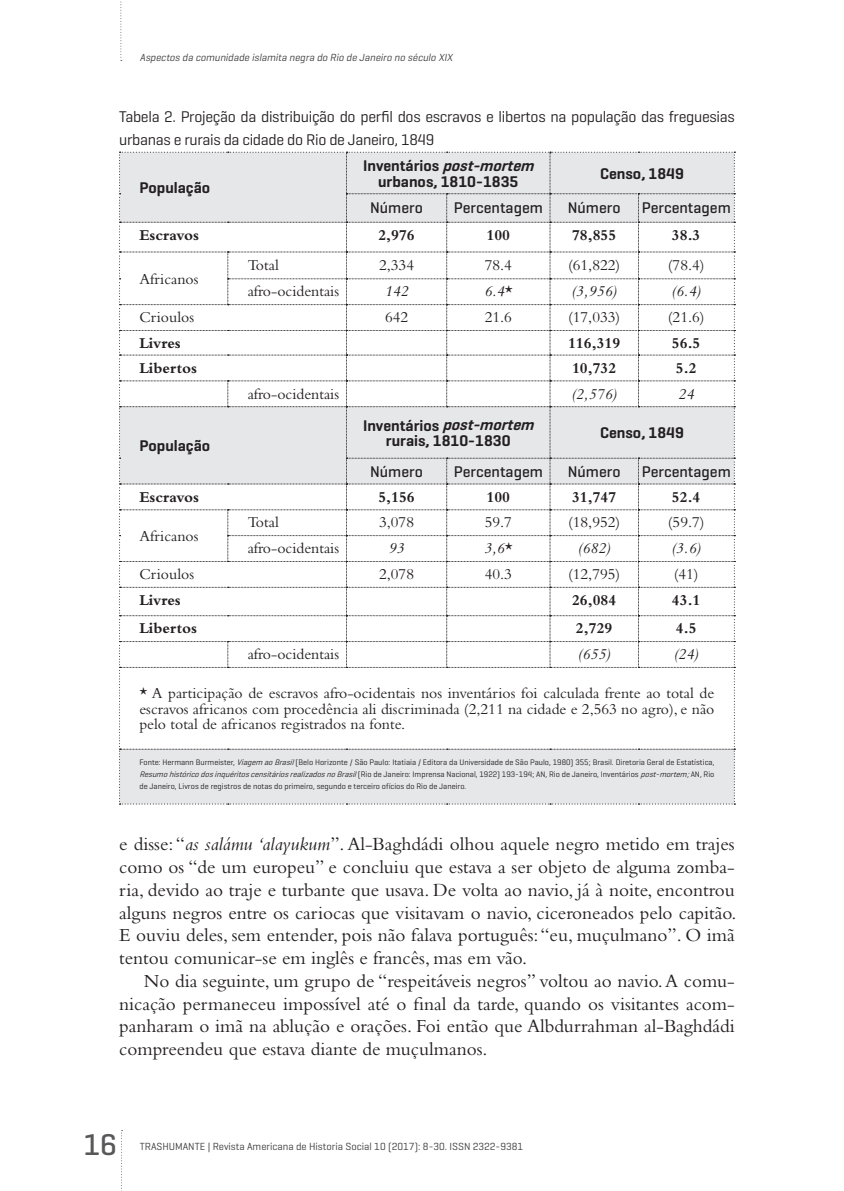
<style>
.page{position:relative;width:844px;height:1191px;background:#fff}
.page>*{position:absolute;margin:0;border:0;box-sizing:border-box;transform-origin:0 0}
.t1{font:500 30.62px "Geogrotesque";color:#57585a}
.t2{font:19.25px/22.8px "Bembo Std";color:#231f20;text-align:justify}
.t3{font:15.75px/15.8px "Bembo Std";color:#231f20;text-align:justify}
.t4{font:15.75px/22.8px "Geogrotesque";letter-spacing:-.02em;color:#231f20}
.t5{font:700 15.75px "Bembo Std";color:#231f20}
.t6{font:600 15.75px/15.8px "Geogrotesque";color:#231f20;text-align:center}
.t7{font:500 15.75px "Geogrotesque";color:#231f20}
.t8{font:italic 15.75px "Bembo Std";color:#231f20}
.t9{font:10.5px "Geogrotesque";color:#3e3e3f}
.t10{font:italic 10.5px "Geogrotesque";color:#3e3e3f}
.t11{font:8.22px/12.2px "Geogrotesque";color:#231f20;text-align:justify}
.s1{font-style:italic}
.s2{font-style:normal}
</style>
<div class="page">
<svg style="left:121px;top:1130px;width:1px;height:61px"></svg>
<svg style="left:120px;top:1px;width:2px;height:60px"></svg>
<svg style="left:119px;top:152px;width:616px;height:652px"></svg>
<p class="t10" style="left:140px;top:51px;width:316px">Aspectos da comunidade islamita negra do Rio de Janeiro no século XIX</p>
<p class="t4" style="left:119px;top:105px;width:617px">Tabela 2. Projeção da distribuição do perfil dos escravos e libertos na população das freguesias urbanas e rurais da cidade do Rio de Janeiro, 1849</p>
<p class="t6" style="left:139px;top:180px;width:72px">População</p>
<p class="t6" style="left:363px;top:158px;width:177px">I nve n tá r i o s <span class="s1">post-mortem </span>urbanos, 1810-1835</p>
<p class="t6" style="left:600px;top:165px;width:85px">Censo, 1849</p>
<p class="t7" style="left:370px;top:197px;width:54px">Número</p>
<p class="t7" style="left:453px;top:197px;width:91px">Percentagem</p>
<p class="t7" style="left:567px;top:197px;width:54px">Número</p>
<p class="t7" style="left:641px;top:197px;width:91px">Percentagem</p>
<p class="t5" style="left:139px;top:226px;width:61px">Escravos</p>
<p class="t5" style="left:378px;top:226px;width:38px">2,976</p>
<p class="t5" style="left:486px;top:226px;width:25px">100</p>
<p class="t5" style="left:572px;top:226px;width:46px">78,855</p>
<p class="t5" style="left:671px;top:226px;width:30px">38.3</p>
<p class="t3" style="left:139px;top:270px;width:61px">Africanos</p>
<p class="t3" style="left:247px;top:256px;width:33px">Total</p>
<p class="t3" style="left:379px;top:256px;width:36px">2,334</p>
<p class="t3" style="left:484px;top:256px;width:29px">78.4</p>
<p class="t3" style="left:568px;top:256px;width:54px">(61,822)</p>
<p class="t3" style="left:667px;top:256px;width:38px">(78.4)</p>
<p class="t3" style="left:247px;top:283px;width:93px">afro-ocidentais</p>
<p class="t8" style="left:384px;top:282px;width:26px">142</p>
<p class="t8" style="left:484px;top:282px;width:30px">6.4<span class="s2">*</span></p>
<p class="t8" style="left:571px;top:282px;width:47px">(3,956)</p>
<p class="t8" style="left:671px;top:282px;width:31px">(6.4)</p>
<p class="t3" style="left:139px;top:309px;width:56px">Crioulos</p>
<p class="t3" style="left:385px;top:309px;width:25px">642</p>
<p class="t3" style="left:484px;top:309px;width:29px">21.6</p>
<p class="t3" style="left:568px;top:309px;width:54px">(17,033)</p>
<p class="t3" style="left:667px;top:309px;width:38px">(21.6)</p>
<p class="t5" style="left:139px;top:334px;width:43px">Livres</p>
<p class="t5" style="left:568px;top:334px;width:54px">116,319</p>
<p class="t5" style="left:671px;top:334px;width:30px">56.5</p>
<p class="t5" style="left:139px;top:359px;width:59px">Libertos</p>
<p class="t5" style="left:572px;top:359px;width:46px">10,732</p>
<p class="t5" style="left:675px;top:359px;width:22px">5.2</p>
<p class="t3" style="left:247px;top:385px;width:93px">afro-ocidentais</p>
<p class="t8" style="left:571px;top:384px;width:47px">(2,576)</p>
<p class="t8" style="left:678px;top:384px;width:18px">24</p>
<p class="t6" style="left:139px;top:438px;width:72px">População</p>
<p class="t6" style="left:363px;top:417px;width:177px">I nve n tá r i o s <span class="s1">post-mortem </span>rurais, 1810-1830</p>
<p class="t6" style="left:600px;top:425px;width:85px">Censo, 1849</p>
<p class="t7" style="left:370px;top:462px;width:54px">Número</p>
<p class="t7" style="left:453px;top:462px;width:91px">Percentagem</p>
<p class="t7" style="left:567px;top:462px;width:54px">Número</p>
<p class="t7" style="left:641px;top:462px;width:91px">Percentagem</p>
<p class="t5" style="left:139px;top:488px;width:61px">Escravos</p>
<p class="t5" style="left:378px;top:488px;width:38px">5,156</p>
<p class="t5" style="left:486px;top:488px;width:25px">100</p>
<p class="t5" style="left:572px;top:488px;width:46px">31,747</p>
<p class="t5" style="left:671px;top:488px;width:30px">52.4</p>
<p class="t3" style="left:139px;top:528px;width:61px">Africanos</p>
<p class="t3" style="left:247px;top:514px;width:33px">Total</p>
<p class="t3" style="left:379px;top:514px;width:36px">3,078</p>
<p class="t3" style="left:484px;top:514px;width:29px">59.7</p>
<p class="t3" style="left:568px;top:514px;width:54px">(18,952)</p>
<p class="t3" style="left:667px;top:514px;width:38px">(59.7)</p>
<p class="t3" style="left:247px;top:540px;width:93px">afro-ocidentais</p>
<p class="t8" style="left:388px;top:539px;width:18px">93</p>
<p class="t8" style="left:484px;top:539px;width:30px">3,6<span class="s2">*</span></p>
<p class="t8" style="left:577px;top:539px;width:34px">(682)</p>
<p class="t8" style="left:671px;top:539px;width:31px">(3.6)</p>
<p class="t3" style="left:139px;top:566px;width:56px">Crioulos</p>
<p class="t3" style="left:379px;top:566px;width:36px">2,078</p>
<p class="t3" style="left:484px;top:566px;width:29px">40.3</p>
<p class="t3" style="left:568px;top:566px;width:54px">(12,795)</p>
<p class="t3" style="left:673px;top:566px;width:26px">(41)</p>
<p class="t5" style="left:139px;top:591px;width:43px">Livres</p>
<p class="t5" style="left:572px;top:591px;width:46px">26,084</p>
<p class="t5" style="left:671px;top:591px;width:30px">43.1</p>
<p class="t5" style="left:139px;top:619px;width:59px">Libertos</p>
<p class="t5" style="left:576px;top:619px;width:38px">2,729</p>
<p class="t5" style="left:675px;top:619px;width:22px">4.5</p>
<p class="t3" style="left:247px;top:646px;width:93px">afro-ocidentais</p>
<p class="t8" style="left:577px;top:645px;width:34px">(655)</p>
<p class="t8" style="left:673px;top:645px;width:26px">(24)</p>
<p class="t3" style="left:139px;top:684px;width:576px">* A participação de escravos afro-ocidentais nos inventários foi calculada frente ao total de escravos africanos com procedência ali discriminada (2,211 na cidade e 2,563 no agro), e não pelo total de africanos registrados na fonte.</p>
<p class="t11" style="left:139px;top:756px;width:576px">Fonte: Hermann Burmeister, <span class="s1">Viagem aoBrasil</span>(Belo Horizonte / São Paulo: Itatiaia / Editora da Universidade de São Paulo, 1980) 355; Brasil. Diretoria Geral de Estatística, <span class="s1">ResumohistóricodosinquéritoscensitáriosrealizadosnoBrasil</span>(Rio de Janeiro: Imprensa Nacional, 1922) 193-194; AN, Rio de Janeiro, Inventários <span class="s1">post-mortem;</span>AN, Rio de Janeiro, Livros de registros de notas do primeiro, segundo e terceiro ofícios do Rio de Janeiro.</p>
<p class="t2" style="left:119px;top:832px;width:618px">e disse: “<span class="s1">as salámu ‘alayukum</span>”. Al-Baghdádi olhou aquele negro metido em trajes como os “de um europeu” e concluiu que estava a ser objeto de alguma zomba&shy;ria, devido ao traje e turbante que usava. De volta ao navio, já à noite, encontrou alguns negros entre os cariocas que visitavam o navio, ciceroneados pelo capitão.<br>E ouviu deles, sem entender, pois não falava português: “eu, muçulmano”. O imã tentou comunicar-se em inglês e francês, mas em vão.</p>
<p class="t2" style="left:119px;top:969px;width:617px;text-indent:25px">No dia seguinte, um grupo de “respeitáveis negros” voltou ao navio. A comu&shy;nicação permaneceu impossível até o final da tarde, quando os visitantes acom&shy;panharam o imã na ablução e orações. Foi então que Albdurrahman al-Baghdádi compreendeu que estava diante de muçulmanos.</p>
<h1 class="t1" style="left:83px;top:1125px;width:35px">16</h1>
<p class="t9" style="left:140px;top:1139px;width:384px">TRASHUMANTE | Revista Americana de Historia Social 10 (2017): 8-30. ISSN 2322-9381</p>
</div>
